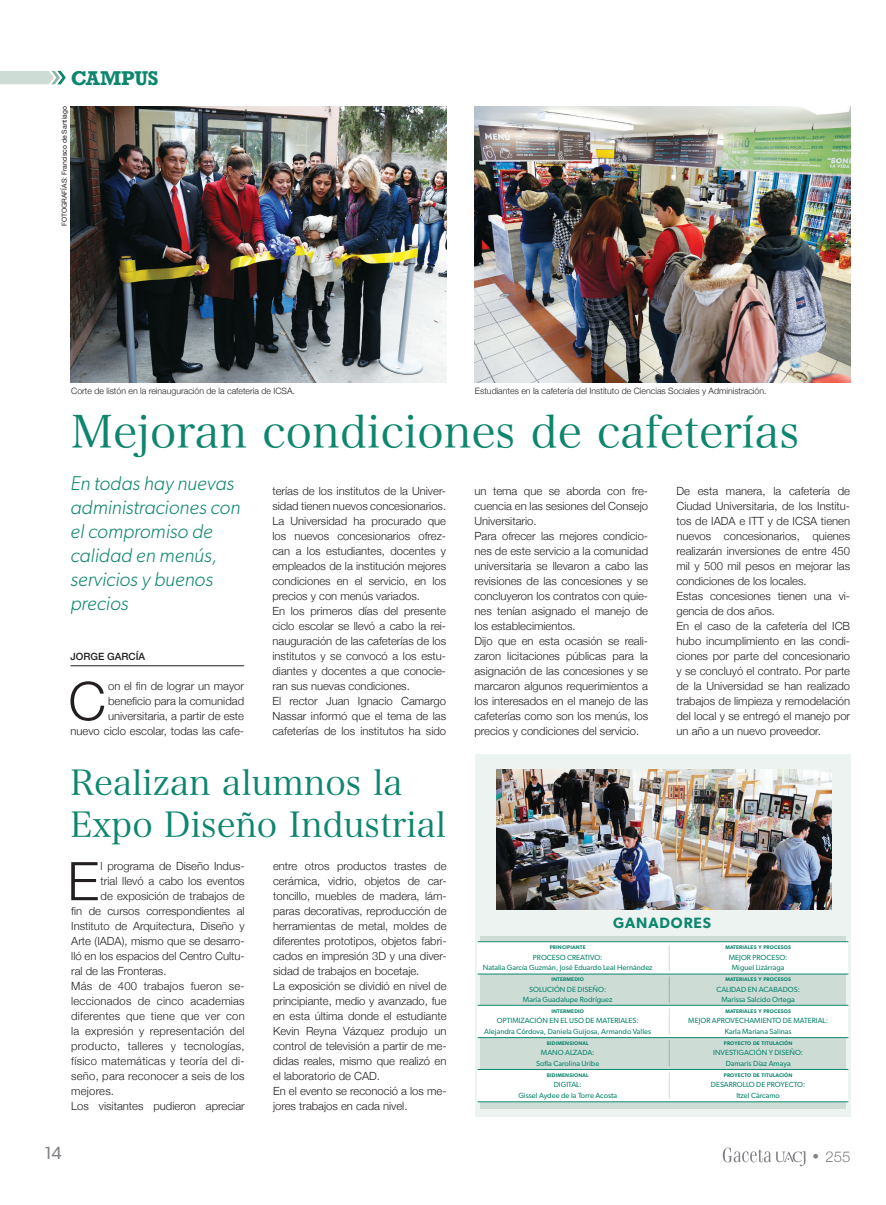
<style>
.page{position:relative;width:886px;height:1205px;background:#fff}
.page>*{position:absolute;margin:0;border:0;box-sizing:border-box;transform-origin:0 0}
.Texto{font:300 53.25px "Helvetica Neue";color:#231f20}
.Cabeza_principal{font:45px "Hira Min Pro N W3";color:#0d866d}
.Cabeza_secundaria{font:35px "Hira Min Pro N W3";color:#0d866d}
.Sumario_nota{font:italic 300 20px/24px "Gibson";color:#0d866d}
.t1{font:700 18.75px "Rockwell";letter-spacing:-.015em;color:#0d866d}
.t2{font:17.5px "Gibson";color:#808285}
.t3{font:600 15px "Gibson";letter-spacing:.06em;color:#0d866d}
.t4{font:300 15px "Helvetica Neue";color:#808285}
.Texto-2{font:300 11.25px/15px "Helvetica Neue";color:#231f20;text-align:justify}
.Firma_nota{font:500 10px "Helvetica Neue";color:#231f20}
.Pie_de_foto{font:300 8.75px "Helvetica Neue";color:#231f20}
.t5{font:7.5px "Gibson";color:#0d866d}
.Foto_firma{font:6.88px "Helvetica Neue";color:#231f20}
.t6{font:600 5.25px "Gibson";letter-spacing:.03em;color:#0d866d}
.s1{font-family:"Futura";font-weight:500;font-stretch:condensed}
</style>
<div class="page">
<svg style="left:723px;top:1147px;width:82px;height:19px"></svg>
<img style="left:71px;top:106px;width:375px;height:276px">
<img style="left:475px;top:106px;width:375px;height:276px">
<hr style="left:70px;top:665px;width:174px;height:1px;background:#231f20">
<div style="left:475px;top:754px;width:375px;height:362px;background:#edf3f1"></div>
<img style="left:496px;top:770px;width:335px;height:139px">
<svg style="left:0;top:71px;width:66px;height:13px"></svg>
<div style="left:480px;top:935px;width:366px;height:173px;background:#cedcd6"></div>
<div style="left:477px;top:942px;width:371px;height:32px;background:#fff"></div>
<hr style="left:477px;top:941px;width:371px;height:1px;background:#0d866d">
<hr style="left:477px;top:973px;width:371px;height:1px;background:#0d866d">
<div style="left:477px;top:1005px;width:371px;height:32px;background:#fff"></div>
<hr style="left:477px;top:1005px;width:371px;height:1px;background:#0d866d">
<hr style="left:477px;top:1037px;width:371px;height:1px;background:#0d866d">
<div style="left:477px;top:1069px;width:371px;height:33px;background:#fff"></div>
<hr style="left:477px;top:1069px;width:371px;height:1px;background:#0d866d">
<hr style="left:477px;top:1101px;width:371px;height:1px;background:#0d866d">
<svg style="left:669px;top:1040px;width:1px;height:26px"></svg>
<svg style="left:669px;top:945px;width:1px;height:89px"></svg>
<svg style="left:669px;top:1072px;width:1px;height:27px"></svg>
<p class="t1" style="left:71px;top:66px;width:89px">CAMPUS</p>
<p class="Foto_firma" style="left:59px;top:226px;width:122px;rotate:-90deg">FOTOGRAFÍAS: Francisco de Santiago</p>
<p class="Pie_de_foto" style="left:71px;top:384px;width:225px">Corte de listón en la reinauguración de la cafetería de ICSA.</p>
<p class="Pie_de_foto" style="left:475px;top:384px;width:293px">Estudiantes en la cafetería del Instituto de Ciencias Sociales y Administración.</p>
<p class="Cabeza_principal" style="left:71px;top:394px;width:730px">Mejoran condiciones de cafeterías</p>
<p class="Sumario_nota" style="left:70px;top:471px;width:171px">En todas hay nuevas administraciones con el compromiso de calidad en menús, servicios y buenos precios</p>
<p class="Firma_nota" style="left:70px;top:648px;width:76px">JORGE GARCÍA</p>
<p class="Texto" style="left:68px;top:658px;width:39px">C</p>
<p class="Texto-2" style="left:70px;top:678px;width:175px;text-align:right">on el fin de lograr un mayor beneficio para la comunidad universitaria, a partir de este<br>nuevo ciclo escolar, todas las cafe-</p>
<p class="Texto-2" style="left:272px;top:483px;width:175px">terías de los institutos de la Univer&shy;sidad tienen nuevos concesionarios.</p>
<p class="Texto-2" style="left:272px;top:513px;width:175px">La Universidad ha procurado que los nuevos concesionarios ofrez&shy;can a los estudiantes, docentes y empleados de la institución mejores condiciones en el servicio, en los precios y con menús variados.</p>
<p class="Texto-2" style="left:272px;top:603px;width:175px">En los primeros días del presente ciclo escolar se llevó a cabo la rei&shy;nauguración de las cafeterías de los institutos y se convocó a los estu&shy;diantes y docentes a que conocie&shy;ran sus nuevas condiciones.</p>
<p class="Texto-2" style="left:272px;top:693px;width:175px">El rector Juan Ignacio Camargo Nassar informó que el tema de las cafeterías de los institutos ha sido</p>
<p class="Cabeza_secundaria" style="left:70px;top:752px;width:334px">Realizan alumnos la</p>
<p class="Cabeza_secundaria" style="left:70px;top:794px;width:377px">Expo Diseño Industrial</p>
<p class="Texto" style="left:67px;top:838px;width:33px">E</p>
<p class="Texto-2" style="left:101px;top:858px;width:146px">l programa de Diseño Indus-</p>
<p class="Texto-2" style="left:273px;top:858px;width:175px">entre otros productos trastes de cerámica, vidrio, objetos de car&shy;toncillo, muebles de madera, lám&shy;paras decorativas, reproducción de herramientas de metal, moldes de diferentes prototipos, objetos fabri&shy;cados en impresión 3D y una diver&shy;sidad de trabajos en bocetaje.</p>
<p class="Texto-2" style="left:273px;top:978px;width:175px">La exposición se dividió en nivel de principiante, medio y avanzado, fue en esta última donde el estudiante Kevin Reyna Vázquez produjo un control de televisión a partir de me&shy;didas reales, mismo que realizó en el laboratorio de CAD.</p>
<p class="Texto-2" style="left:273px;top:1083px;width:175px">En el evento se reconoció a los me&shy;jores trabajos en cada nivel.</p>
<p class="Texto-2" style="left:101px;top:873px;width:146px">trial llevó a cabo los eventos</p>
<p class="Texto-2" style="left:101px;top:888px;width:146px">de exposición de trabajos de</p>
<p class="Texto-2" style="left:71px;top:903px;width:175px">fin de cursos correspondientes al</p>
<p class="Texto-2" style="left:71px;top:918px;width:175px">Instituto de Arquitectura, Diseño y</p>
<p class="Texto-2" style="left:71px;top:933px;width:175px">Arte (IADA), mismo que se desarro-</p>
<p class="Texto-2" style="left:71px;top:948px;width:175px">lló en los espacios del Centro Cultu-</p>
<p class="Texto-2" style="left:71px;top:963px;width:97px">ral de las Fronteras.</p>
<p class="Texto-2" style="left:71px;top:978px;width:175px">Más de 400 trabajos fueron se&shy;leccionados de cinco academias diferentes que tiene que ver con la expresión y representación del producto, talleres y tecnologías, físico matemáticas y teoría del di&shy;seño, para reconocer a seis de los mejores.</p>
<p class="Texto-2" style="left:71px;top:1098px;width:175px">Los visitantes pudieron apreciar</p>
<p class="Texto-2" style="left:474px;top:483px;width:175px">un tema que se aborda con fre&shy;cuencia en las sesiones del Consejo Universitario.</p>
<p class="Texto-2" style="left:474px;top:528px;width:175px">Para ofrecer las mejores condicio&shy;nes de este servicio a la comunidad universitaria se llevaron a cabo las revisiones de las concesiones y se concluyeron los contratos con quie&shy;nes tenían asignado el manejo de los establecimientos.</p>
<p class="Texto-2" style="left:474px;top:633px;width:175px">Dijo que en esta ocasión se reali&shy;zaron licitaciones públicas para la asignación de las concesiones y se marcaron algunos requerimientos a los interesados en el manejo de las cafeterías como son los menús, los precios y condiciones del servicio.</p>
<p class="Texto-2" style="left:676px;top:483px;width:175px">De esta manera, la cafetería de Ciudad Universitaria, de los Institu&shy;tos de IADA e ITT y de ICSA tienen nuevos concesionarios, quienes realizarán inversiones de entre 450 mil y 500 mil pesos en mejorar las condiciones de los locales.</p>
<p class="Texto-2" style="left:676px;top:588px;width:175px">Estas concesiones tienen una vi&shy;gencia de dos años.</p>
<p class="Texto-2" style="left:676px;top:618px;width:175px">En el caso de la cafetería del ICB hubo incumplimiento en las condi&shy;ciones por parte del concesionario y se concluyó el contrato. Por parte de la Universidad se han realizado trabajos de limpieza y remodelación del local y se entregó el manejo por un año a un nuevo proveedor.</p>
<p class="t3" style="left:613px;top:914px;width:99px">GANADORES</p>
<p class="t6" style="left:550px;top:944px;width:37px">PRINCIPIANTE</p>
<p class="t5" style="left:533px;top:952px;width:71px">PROCESO CREATIVO:</p>
<p class="t5" style="left:483px;top:963px;width:171px">Natalia García Guzmán, José Eduardo Leal Hernández</p>
<p class="t6" style="left:551px;top:976px;width:34px">INTERMEDIO</p>
<p class="t5" style="left:529px;top:984px;width:79px">SOLUCIÓN DE DISEÑO:</p>
<p class="t5" style="left:523px;top:995px;width:91px">María Guadalupe Rodríguez</p>
<p class="t6" style="left:551px;top:1008px;width:34px">INTERMEDIO</p>
<p class="t5" style="left:497px;top:1016px;width:143px">OPTIMIZACIÓN EN EL USO DE MATERIALES:</p>
<p class="t5" style="left:484px;top:1027px;width:168px">Alejandra Córdova, Daniela Guijosa, Armando Valles</p>
<p class="t6" style="left:547px;top:1040px;width:43px">BIDIMENSIONAL</p>
<p class="t5" style="left:541px;top:1048px;width:55px">MANO ALZADA:</p>
<p class="t5" style="left:536px;top:1059px;width:65px">Sofía Carolina Uribe</p>
<p class="t6" style="left:547px;top:1071px;width:43px">BIDIMENSIONAL</p>
<p class="t5" style="left:554px;top:1080px;width:29px">DIGITAL:</p>
<p class="t5" style="left:518px;top:1090px;width:100px">Gissel Aydee de la Torre Acosta</p>
<p class="t6" style="left:725px;top:944px;width:67px">MATERIALES Y PROCESOS</p>
<p class="t5" style="left:729px;top:952px;width:60px">MEJOR PROCESO:</p>
<p class="t5" style="left:732px;top:963px;width:54px">Miguel Lizárraga</p>
<p class="t6" style="left:725px;top:976px;width:67px">MATERIALES Y PROCESOS</p>
<p class="t5" style="left:716px;top:984px;width:85px">CALIDAD EN ACABADOS:</p>
<p class="t5" style="left:721px;top:995px;width:75px">Marissa Salcido Ortega</p>
<p class="t6" style="left:725px;top:1008px;width:67px">MATERIALES Y PROCESOS</p>
<p class="t5" style="left:688px;top:1016px;width:141px">MEJOR APROVECHAMIENTO DE MATERIAL:</p>
<p class="t5" style="left:725px;top:1027px;width:68px">Karla Mariana Salinas</p>
<p class="t6" style="left:724px;top:1040px;width:70px">PROYECTO DE TITULACIÓN</p>
<p class="t5" style="left:713px;top:1048px;width:92px">INVESTIGACIÓN Y DISEÑO:</p>
<p class="t5" style="left:726px;top:1059px;width:67px">Damaris Díaz Amaya</p>
<p class="t6" style="left:724px;top:1071px;width:70px">PROYECTO DE TITULACIÓN</p>
<p class="t5" style="left:711px;top:1080px;width:96px">DESARROLLO DE PROYECTO:</p>
<p class="t5" style="left:736px;top:1090px;width:45px">Itzel Cárcamo</p>
<h3 class="t2" style="left:45px;top:1143px;width:19px">14</h3>
<h3 class="t4" style="left:810px;top:1144px;width:42px"><span class="s1">•</span> 255</h3>
</div>
